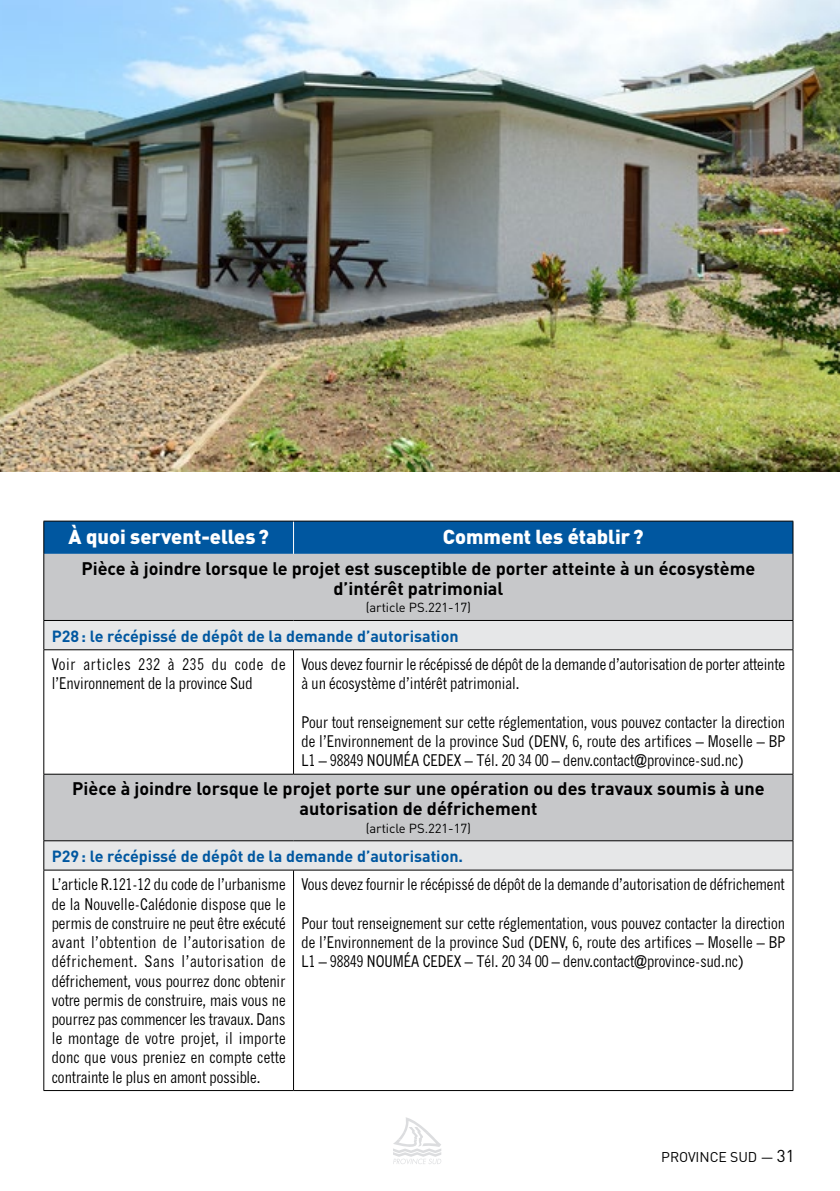
<style>
.page{position:relative;width:840px;height:1191px;background:#fff}
.page>*{position:absolute;margin:0;border:0;box-sizing:border-box;transform-origin:0 0}
.t1{font:900 20px "DIN";color:#fff}
.t2{font:700 18px/20px "DIN";color:#000;text-align:center}
.t3{font:condensed 16px/19.2px "News Gothic";color:#000;text-align:justify}
.t4{font:700 16px "DIN";color:#0057a0}
.t5{font:14px "DIN";letter-spacing:-.005em;color:#000}
.t6{font:13px "DIN";letter-spacing:-.005em;color:#000}
.s1{font-size:17px}
</style>
<div class="page">
<svg style="left:393px;top:1117px;width:48px;height:47px"></svg>
<div style="left:44px;top:522px;width:748px;height:32px;background:#0057a0"></div>
<div style="left:44px;top:554px;width:748px;height:66px;background:#c7c8ca"></div>
<svg style="left:44px;top:621px;width:748px;height:248px"></svg>
<hr style="left:792px;top:554px;width:1px;height:66px;background:#000">
<svg style="left:792px;top:621px;width:1px;height:28px"></svg>
<hr style="left:792px;top:774px;width:1px;height:66px;background:#000">
<svg style="left:792px;top:841px;width:1px;height:28px"></svg>
<hr style="left:43px;top:554px;width:1px;height:66px;background:#000">
<svg style="left:43px;top:621px;width:1px;height:28px"></svg>
<hr style="left:43px;top:649px;width:250px;height:1px;background:#000">
<hr style="left:43px;top:650px;width:1px;height:124px;background:#000">
<hr style="left:293px;top:649px;width:499px;height:1px;background:#000">
<hr style="left:293px;top:650px;width:1px;height:124px;background:#000">
<hr style="left:792px;top:650px;width:1px;height:124px;background:#000">
<hr style="left:43px;top:774px;width:250px;height:1px;background:#000">
<hr style="left:43px;top:774px;width:1px;height:66px;background:#000">
<hr style="left:293px;top:774px;width:499px;height:1px;background:#000">
<hr style="left:43px;top:840px;width:250px;height:1px;background:#000">
<svg style="left:43px;top:841px;width:1px;height:28px"></svg>
<hr style="left:293px;top:840px;width:499px;height:1px;background:#000">
<hr style="left:43px;top:869px;width:250px;height:1px;background:#000">
<hr style="left:43px;top:870px;width:1px;height:220px;background:#000">
<hr style="left:293px;top:869px;width:499px;height:1px;background:#000">
<hr style="left:293px;top:870px;width:1px;height:220px;background:#000">
<hr style="left:792px;top:870px;width:1px;height:220px;background:#000">
<hr style="left:43px;top:1090px;width:250px;height:1px;background:#000">
<hr style="left:293px;top:1090px;width:499px;height:1px;background:#000">
<hr style="left:293px;top:521px;width:1px;height:33px;background:#fff">
<hr style="left:43px;top:521px;width:1px;height:33px;background:#000">
<hr style="left:792px;top:521px;width:1px;height:33px;background:#000">
<hr style="left:43px;top:521px;width:250px;height:1px;background:#000">
<hr style="left:293px;top:521px;width:499px;height:1px;background:#000">
<hr style="left:43px;top:620px;width:250px;height:1px;background:#000">
<hr style="left:293px;top:620px;width:499px;height:1px;background:#000">
<img style="left:0;top:0;width:839px;height:471px">
<p class="t1" style="left:68px;top:523px;width:202px">À quoi servent-elles?</p>
<p class="t1" style="left:442px;top:523px;width:202px">Comment les établir?</p>
<p class="t2" style="left:81px;top:557px;width:675px">Pièce à joindre lorsque le projet est susceptible de porter atteinte à un écosystème d’intérêt patrimonial</p>
<p class="t6" style="left:365px;top:599px;width:107px">(article PS.221-17)</p>
<p class="t4" style="left:52px;top:625px;width:408px">P28: le récépissé de dépôt de la demande d’autorisation</p>
<p class="t3" style="left:52px;top:655px;width:235px">Voir articles 232 à 235 du code de l’Environnement de la province Sud</p>
<p class="t3" style="left:301px;top:655px;width:484px">Vous devez fournir le récépissé de dépôt de la demande d’autorisation de porter atteinte à un écosystème d’intérêt patrimonial.</p>
<p class="t3" style="left:301px;top:712px;width:485px">Pour tout renseignement sur cette réglementation, vous pouvez contacter la direction de l’Environnement de la province Sud (DENV, 6, route des artifices – Moselle – BP L1 – 98849 NOUMÉA CEDEX – Tél. 20 34 00 – denv.contact@province-sud.nc)</p>
<p class="t2" style="left:72px;top:778px;width:693px">Pièce à joindre lorsque le projet porte sur une opération ou des travaux soumis à une autorisation de défrichement</p>
<p class="t6" style="left:365px;top:820px;width:107px">(article PS.221-17)</p>
<p class="t4" style="left:52px;top:846px;width:412px">P29: le récépissé de dépôt de la demande d’autorisation.</p>
<p class="t3" style="left:52px;top:875px;width:235px">L’article R.121-12 du code de l’urbanisme de la Nouvelle-Calédonie dispose que le permis de construire ne peut être exécuté avant l’obtention de l’autorisation de défrichement. Sans l’autorisation de défrichement, vous pourrez donc obtenir votre permis de construire, mais vous ne pourrez pas commencer les travaux. Dans le montage de votre projet, il importe donc que vous preniez en compte cette contrainte le plus en amont possible.</p>
<p class="t3" style="left:301px;top:875px;width:484px">Vous devez fournir le récépissé de dépôt de la demande d’autorisation de défrichement</p>
<p class="t3" style="left:301px;top:913px;width:485px">Pour tout renseignement sur cette réglementation, vous pouvez contacter la direction de l’Environnement de la province Sud (DENV, 6, route des artifices – Moselle – BP L1 – 98849 NOUMÉA CEDEX – Tél. 20 34 00 – denv.contact@province-sud.nc)</p>
<p class="t5" style="left:660px;top:1148px;width:135px">PROVINCE SUD — <span class="s1">31</span></p>
</div>
